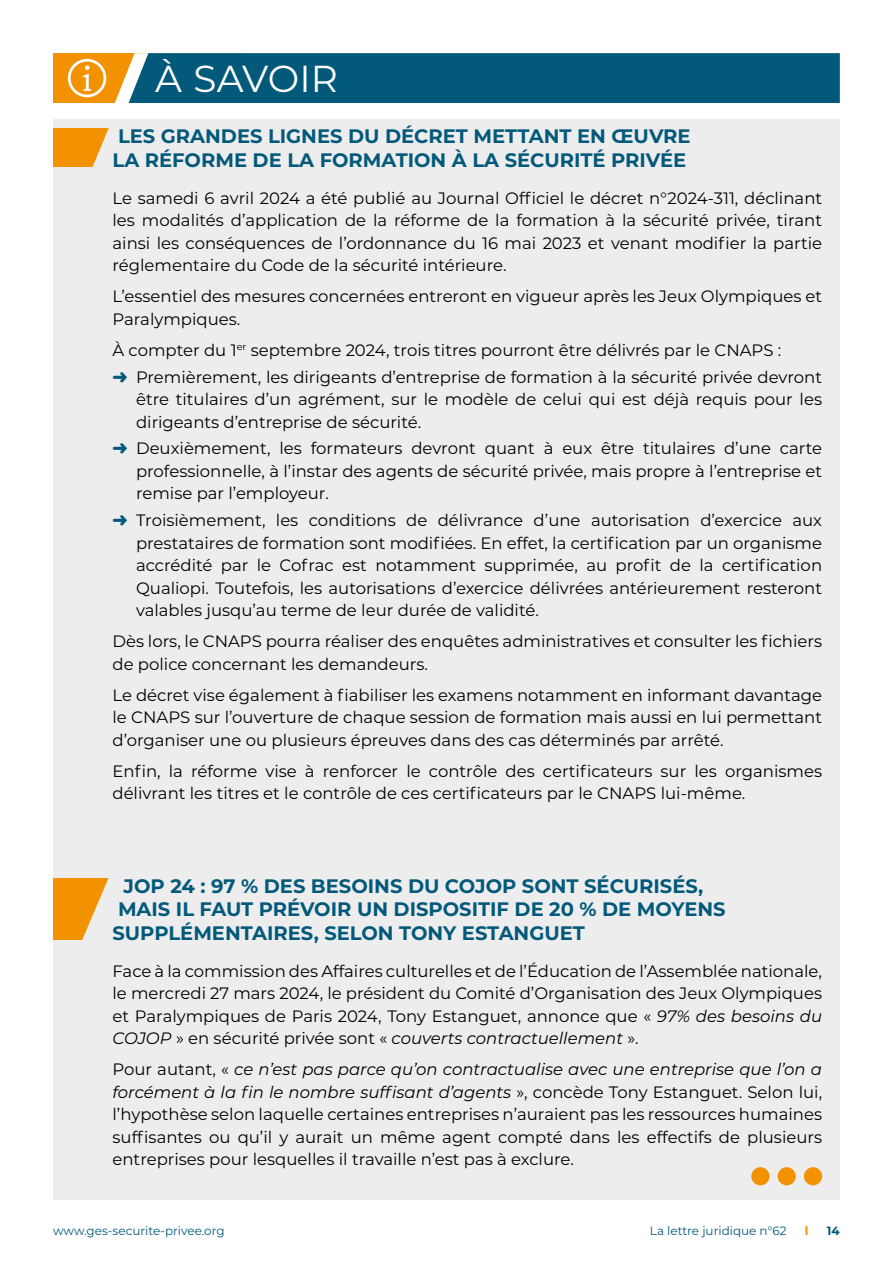
<style>
.page{position:relative;width:893px;height:1263px;background:#fff}
.page>*{position:absolute;margin:0;border:0;box-sizing:border-box;transform-origin:0 0}
.t1{font:37.5px "Montserrat";letter-spacing:-.005em;color:#fff}
.t2{font:700 19.5px/23.4px "Montserrat";color:#02597a}
.t3{font:16.5px/22.5px "Montserrat";color:#000;text-align:justify}
.t4{font:12px "Montserrat";color:#02597a}
.t5{font:700 12px "Montserrat";color:#02597a}
.t6{font:700 12px "Montserrat";color:#f39200}
.s1{color:#02597a}
.s2{font-style:italic}
</style>
<div class="page">
<div style="left:53px;top:119px;width:787px;height:1080px;background:#ededed"></div>
<div style="left:53px;top:53px;width:189px;height:50px;background:#f39200"></div>
<div style="left:115px;top:53px;width:725px;height:50px;background:#02597a"></div>
<div style="left:58px;top:128px;width:66px;height:39px;background:#f39200"></div>
<svg style="left:92px;top:128px;width:32px;height:39px"></svg>
<div style="left:53px;top:128px;width:14px;height:39px;background:#f39200"></div>
<div style="left:68px;top:59px;width:38px;height:38px;border:3px solid #fff;border-radius:50%"></div>
<svg style="left:83px;top:65px;width:8px;height:26px"></svg>
<div style="left:58px;top:878px;width:66px;height:61px;background:#f39200"></div>
<svg style="left:81px;top:878px;width:43px;height:62px"></svg>
<div style="left:53px;top:878px;width:14px;height:61px;background:#f39200"></div>
<div style="left:751px;top:1167px;width:18px;height:18px;background:#f39200;border-radius:50%"></div>
<div style="left:778px;top:1167px;width:18px;height:18px;background:#f39200;border-radius:50%"></div>
<div style="left:804px;top:1167px;width:18px;height:18px;background:#f39200;border-radius:50%"></div>
<h1 class="t1" style="left:155px;top:53px;width:184px">À SAVOIR</h1>
<p class="t2" style="left:112px;top:124px;width:580px">LES GRANDES LIGNES DU DÉCRET METTANT EN ŒUVRE<br>LA RÉFORME DE LA FORMATION À LA SÉCURITÉ PRIVÉE</p>
<p class="t3" style="left:112px;top:186px;width:711px">Le samedi 6 avril 2024 a été publié au Journal Officiel le décret n°2024-311, déclinant les modalités d’application de la réforme de la formation à la sécurité privée, tirant ainsi les conséquences de l’ordonnance du 16 mai 2023 et venant modifier la partie réglementaire du Code de la sécurité intérieure.</p>
<p class="t3" style="left:112px;top:285px;width:711px">L’essentiel des mesures concernées entreront en vigueur après les Jeux Olympiques et<br>Paralympiques.</p>
<p class="t3" style="left:112px;top:336px;width:711px;line-height:26.7px">À compter du 1<sup>er</sup> septembre 2024, trois titres pourront être délivrés par le CNAPS :<br><span class="s1">➜</span> Premièrement, les dirigeants d’entreprise de formation à la sécurité privée devront</p>
<p class="t3" style="left:136px;top:387px;width:688px">être titulaires d’un agrément, sur le modèle de celui qui est déjà requis pour les dirigeants d’entreprise de sécurité.</p>
<p class="t3" style="left:136px;top:437px;width:688px;text-indent:-24px"><span class="s1">➜</span> Deuxièmement, les formateurs devront quant à eux être titulaires d’une carte professionnelle, à l’instar des agents de sécurité privée, mais propre à l’entreprise et remise par l’employeur.</p>
<p class="t3" style="left:136px;top:508px;width:688px;text-indent:-24px"><span class="s1">➜</span> Troisièmement, les conditions de délivrance d’une autorisation d’exercice aux prestataires de formation sont modifiées. En effet, la certification par un organisme accrédité par le Cofrac est notamment supprimée, au profit de la certification Qualiopi. Toutefois, les autorisations d’exercice délivrées antérieurement resteront valables jusqu’au terme de leur durée de validité.</p>
<p class="t3" style="left:112px;top:629px;width:711px">Dès lors, le CNAPS pourra réaliser des enquêtes administratives et consulter les fichiers de police concernant les demandeurs.</p>
<p class="t3" style="left:112px;top:683px;width:711px">Le décret vise également à fiabiliser les examens notamment en informant davantage le CNAPS sur l’ouverture de chaque session de formation mais aussi en lui permettant d’organiser une ou plusieurs épreuves dans des cas déterminés par arrêté.</p>
<p class="t3" style="left:112px;top:759px;width:711px">Enfin, la réforme vise à renforcer le contrôle des certificateurs sur les organismes délivrant les titres et le contrôle de ces certificateurs par le CNAPS lui-même.</p>
<p class="t2" style="left:112px;top:873px;width:615px;text-indent:11px">JOP 24 : 97 % DES BESOINS DU COJOP SONT SÉCURISÉS,<br>MAIS IL FAUT PRÉVOIR UN DISPOSITIF DE 20 % DE MOYENS<br>SUPPLÉMENTAIRES, SELON TONY ESTANGUET</p>
<p class="t3" style="left:112px;top:959px;width:711px">Face à la commission des Affaires culturelles et de l’Éducation de l’Assemblée nationale, le mercredi 27 mars 2024, le président du Comité d’Organisation des Jeux Olympiques et Paralympiques de Paris 2024, Tony Estanguet, annonce que « <span class="s2">97% des besoins du COJOP</span> » en sécurité privée sont « <span class="s2">couverts contractuellement</span> ».</p>
<p class="t3" style="left:112px;top:1058px;width:711px">Pour autant, « <span class="s2">ce n’est pas parce qu’on contractualise avec une entreprise que l’on a forcément à la fin le nombre suffisant d’agents</span> », concède Tony Estanguet. Selon lui, l’hypothèse selon laquelle certaines entreprises n’auraient pas les ressources humaines suffisantes ou qu’il y aurait un même agent compté dans les effectifs de plusieurs entreprises pour lesquelles il travaille n’est pas à exclure.</p>
<p class="t4" style="left:53px;top:1222px;width:173px">www.ges-securite-privee.org</p>
<p class="t4" style="left:650px;top:1222px;width:138px">La lettre juridique n°62</p>
<p class="t6" style="left:805px;top:1222px;width:5px">l</p>
<p class="t5" style="left:827px;top:1222px;width:14px">14</p>
</div>
